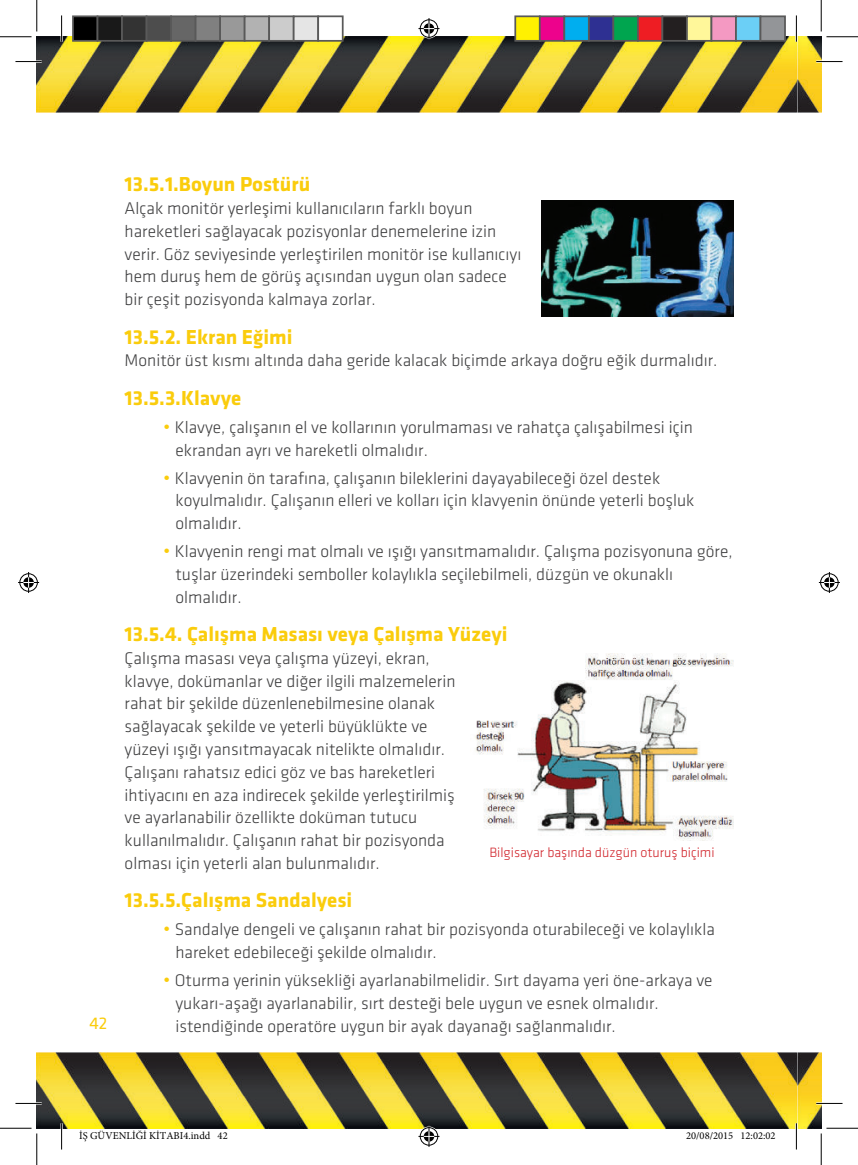
<style>
.page{position:relative;width:858px;height:1165px;background:#fff}
.page>*{position:absolute;margin:0;border:0;box-sizing:border-box;transform-origin:0 0}
.t1{font:700 21px "Klavika";color:#facc0c}
.t2{font:300 17.5px/22.8px "Klavika";color:#3e3e3f}
.t3{font:17.5px "Klavika";color:#facc0c}
.t4{font:300 14px "Klavika";color:#d1232a}
.t5{font:10.5px "Minion Pro";color:#000}
.s1{font-size:19.25px;color:#facc0c}
</style>
<div class="page">
<img style="left:37px;top:37px;width:784px;height:76px">
<img style="left:37px;top:1052px;width:784px;height:76px">
<img style="left:541px;top:200px;width:192px;height:116px">
<img style="left:475px;top:653px;width:258px;height:187px">
<hr style="left:15px;top:60px;width:27px;height:3px;background:#fff">
<hr style="left:816px;top:60px;width:26px;height:3px;background:#fff">
<hr style="left:15px;top:1102px;width:27px;height:2px;background:#fff">
<hr style="left:816px;top:1102px;width:26px;height:2px;background:#fff">
<hr style="left:60px;top:15px;width:3px;height:27px;background:#fff">
<hr style="left:60px;top:1123px;width:3px;height:26px;background:#fff">
<hr style="left:795px;top:15px;width:2px;height:27px;background:#fff">
<hr style="left:795px;top:1123px;width:2px;height:26px;background:#fff">
<svg style="left:15px;top:61px;width:27px;height:1px"></svg>
<svg style="left:816px;top:61px;width:26px;height:1px"></svg>
<svg style="left:15px;top:1103px;width:27px;height:1px"></svg>
<svg style="left:816px;top:1103px;width:26px;height:1px"></svg>
<svg style="left:61px;top:15px;width:1px;height:27px"></svg>
<svg style="left:61px;top:1123px;width:1px;height:26px"></svg>
<svg style="left:795px;top:15px;width:1px;height:27px"></svg>
<svg style="left:795px;top:1123px;width:1px;height:26px"></svg>
<hr style="left:0;top:36px;width:32px;height:1px;background:#000">
<hr style="left:826px;top:36px;width:31px;height:1px;background:#000">
<hr style="left:0;top:1128px;width:32px;height:1px;background:#000">
<hr style="left:826px;top:1128px;width:31px;height:1px;background:#000">
<hr style="left:36px;top:0;width:1px;height:31px;background:#000">
<hr style="left:36px;top:1133px;width:1px;height:32px;background:#000">
<hr style="left:820px;top:0;width:1px;height:31px;background:#000">
<hr style="left:820px;top:1133px;width:1px;height:32px;background:#000">
<svg style="left:418px;top:18px;width:21px;height:21px"></svg>
<svg style="left:418px;top:1126px;width:21px;height:21px"></svg>
<svg style="left:18px;top:572px;width:21px;height:21px"></svg>
<svg style="left:818px;top:572px;width:21px;height:21px"></svg>
<div style="left:73px;top:16px;width:24px;height:25px;background:#000"></div>
<div style="left:72px;top:15px;width:26px;height:27px;border:2px solid #595959"></div>
<div style="left:97px;top:16px;width:25px;height:25px;background:#191919"></div>
<div style="left:97px;top:15px;width:26px;height:27px;border:2px solid #595959"></div>
<div style="left:122px;top:16px;width:24px;height:25px;background:#333"></div>
<div style="left:121px;top:15px;width:26px;height:27px;border:2px solid #595959"></div>
<div style="left:146px;top:16px;width:25px;height:25px;background:#4d4d4d"></div>
<div style="left:146px;top:15px;width:26px;height:27px;border:2px solid #595959"></div>
<div style="left:171px;top:16px;width:24px;height:25px;background:#666"></div>
<div style="left:170px;top:15px;width:26px;height:27px;border:2px solid #595959"></div>
<div style="left:195px;top:16px;width:25px;height:25px;background:#808080"></div>
<div style="left:195px;top:15px;width:26px;height:27px;border:2px solid #595959"></div>
<div style="left:220px;top:16px;width:24px;height:25px;background:#999"></div>
<div style="left:219px;top:15px;width:26px;height:27px;border:2px solid #595959"></div>
<div style="left:244px;top:16px;width:25px;height:25px;background:#b2b2b2"></div>
<div style="left:244px;top:15px;width:26px;height:27px;border:2px solid #595959"></div>
<div style="left:269px;top:16px;width:24px;height:25px;background:#ccc"></div>
<div style="left:268px;top:15px;width:26px;height:27px;border:2px solid #595959"></div>
<div style="left:293px;top:16px;width:25px;height:25px;background:#e5e5e5"></div>
<div style="left:293px;top:15px;width:26px;height:27px;border:2px solid #595959"></div>
<div style="left:318px;top:16px;width:24px;height:25px;background:#fff"></div>
<div style="left:317px;top:15px;width:26px;height:27px;border:2px solid #595959"></div>
<div style="left:515px;top:16px;width:24px;height:25px;background:#fff101"></div>
<div style="left:514px;top:15px;width:26px;height:27px;border:2px solid #595959"></div>
<div style="left:539px;top:16px;width:25px;height:25px;background:#ed028c"></div>
<div style="left:538px;top:15px;width:27px;height:27px;border:2px solid #595959"></div>
<div style="left:564px;top:16px;width:24px;height:25px;background:#00aeef"></div>
<div style="left:563px;top:15px;width:26px;height:27px;border:2px solid #595959"></div>
<div style="left:588px;top:16px;width:25px;height:25px;background:#2e3092"></div>
<div style="left:587px;top:15px;width:27px;height:27px;border:2px solid #595959"></div>
<div style="left:613px;top:16px;width:24px;height:25px;background:#00a54f"></div>
<div style="left:612px;top:15px;width:26px;height:27px;border:2px solid #595959"></div>
<div style="left:637px;top:16px;width:25px;height:25px;background:#ee1d23"></div>
<div style="left:636px;top:15px;width:27px;height:27px;border:2px solid #595959"></div>
<div style="left:662px;top:16px;width:24px;height:25px;background:#231f20"></div>
<div style="left:661px;top:15px;width:26px;height:27px;border:2px solid #595959"></div>
<div style="left:686px;top:16px;width:25px;height:25px;background:#fff79a"></div>
<div style="left:685px;top:15px;width:27px;height:27px;border:2px solid #595959"></div>
<div style="left:711px;top:16px;width:24px;height:25px;background:#f499c2"></div>
<div style="left:710px;top:15px;width:26px;height:27px;border:2px solid #595959"></div>
<div style="left:735px;top:16px;width:25px;height:25px;background:#6bcff6"></div>
<div style="left:734px;top:15px;width:27px;height:27px;border:2px solid #595959"></div>
<div style="left:760px;top:16px;width:24px;height:25px;background:#939598"></div>
<div style="left:759px;top:15px;width:26px;height:27px;border:2px solid #595959"></div>
<p class="t3" style="left:89px;top:1014px;width:19px">42</p>
<p class="t1" style="left:125px;top:173px;width:187px">13.5.1.Boyun Postürü</p>
<p class="t2" style="left:125px;top:197px;width:398px">Alçak monitör yerleşimi kullanıcıların farklı boyun hareketleri sağlayacak pozisyonlar denemelerine izin verir. Göz seviyesinde yerleştirilen monitör ise kullanıcıyı hem duruş hem de görüş açısından uygun olan sadece bir çeşit pozisyonda kalmaya zorlar.</p>
<p class="t1" style="left:125px;top:325px;width:169px">13.5.2. Ekran Eğimi</p>
<p class="t2" style="left:125px;top:350px;width:594px">Monitör üst kısmı altında daha geride kalacak biçimde arkaya doğru eğik durmalıdır.</p>
<p class="t1" style="left:125px;top:386px;width:118px">13.5.3.Klavye</p>
<p class="t2" style="left:175px;top:416px;width:519px;text-indent:-12px"><span class="s1">•</span> Klavye, çalışanın el ve kollarının yorulmaması ve rahatça çalışabilmesi için ekrandan ayrı ve hareketli olmalıdır.</p>
<p class="t2" style="left:175px;top:467px;width:520px;text-indent:-12px"><span class="s1">•</span> Klavyenin ön tarafına, çalışanın bileklerini dayayabileceği özel destek koyulmalıdır. Çalışanın elleri ve kolları için klavyenin önünde yeterli boşluk olmalıdır.</p>
<p class="t2" style="left:175px;top:540px;width:558px;text-indent:-12px"><span class="s1">•</span> Klavyenin rengi mat olmalı ve ışığı yansıtmamalıdır. Çalışma pozisyonuna göre, tuşlar üzerindeki semboller kolaylıkla seçilebilmeli, düzgün ve okunaklı olmalıdır.</p>
<p class="t1" style="left:125px;top:623px;width:384px">13.5.4. Çalışma Masası veya Çalışma Yüzeyi</p>
<p class="t2" style="left:125px;top:647px;width:332px">Çalışma masası veya çalışma yüzeyi, ekran, klavye, dokümanlar ve diğer ilgili malzemelerin rahat bir şekilde düzenlenebilmesine olanak sağlayacak şekilde ve yeterli büyüklükte ve yüzeyi ışığı yansıtmayacak nitelikte olmalıdır.<br>Çalışanı rahatsız edici göz ve bas hareketleri ihtiyacını en aza indirecek şekilde yerleştirilmiş ve ayarlanabilir özellikte doküman tutucu kullanılmalıdır. Çalışanın rahat bir pozisyonda olması için yeterli alan bulunmalıdır.</p>
<p class="t1" style="left:125px;top:889px;width:229px">13.5.5.Çalışma Sandalyesi</p>
<p class="t2" style="left:175px;top:918px;width:540px;text-indent:-12px"><span class="s1">•</span> Sandalye dengeli ve çalışanın rahat bir pozisyonda oturabileceği ve kolaylıkla hareket edebileceği şekilde olmalıdır.</p>
<p class="t2" style="left:175px;top:969px;width:538px;text-indent:-12px"><span class="s1">•</span> Oturma yerinin yüksekliği ayarlanabilmelidir. Sırt dayama yeri öne-arkaya ve yukarı-aşağı ayarlanabilir, sırt desteği bele uygun ve esnek olmalıdır. istendiğinde operatöre uygun bir ayak dayanağı sağlanmalıdır.</p>
<p class="t4" style="left:489px;top:845px;width:226px">Bilgisayar başında düzgün oturuş biçimi</p>
<p class="t5" style="left:79px;top:1130px;width:150px">İŞ GÜVENLİĞİ KİTABI4.indd 42</p>
<p class="t5" style="left:685px;top:1130px;width:91px">20/08/2015 12:02:02</p>
</div>
